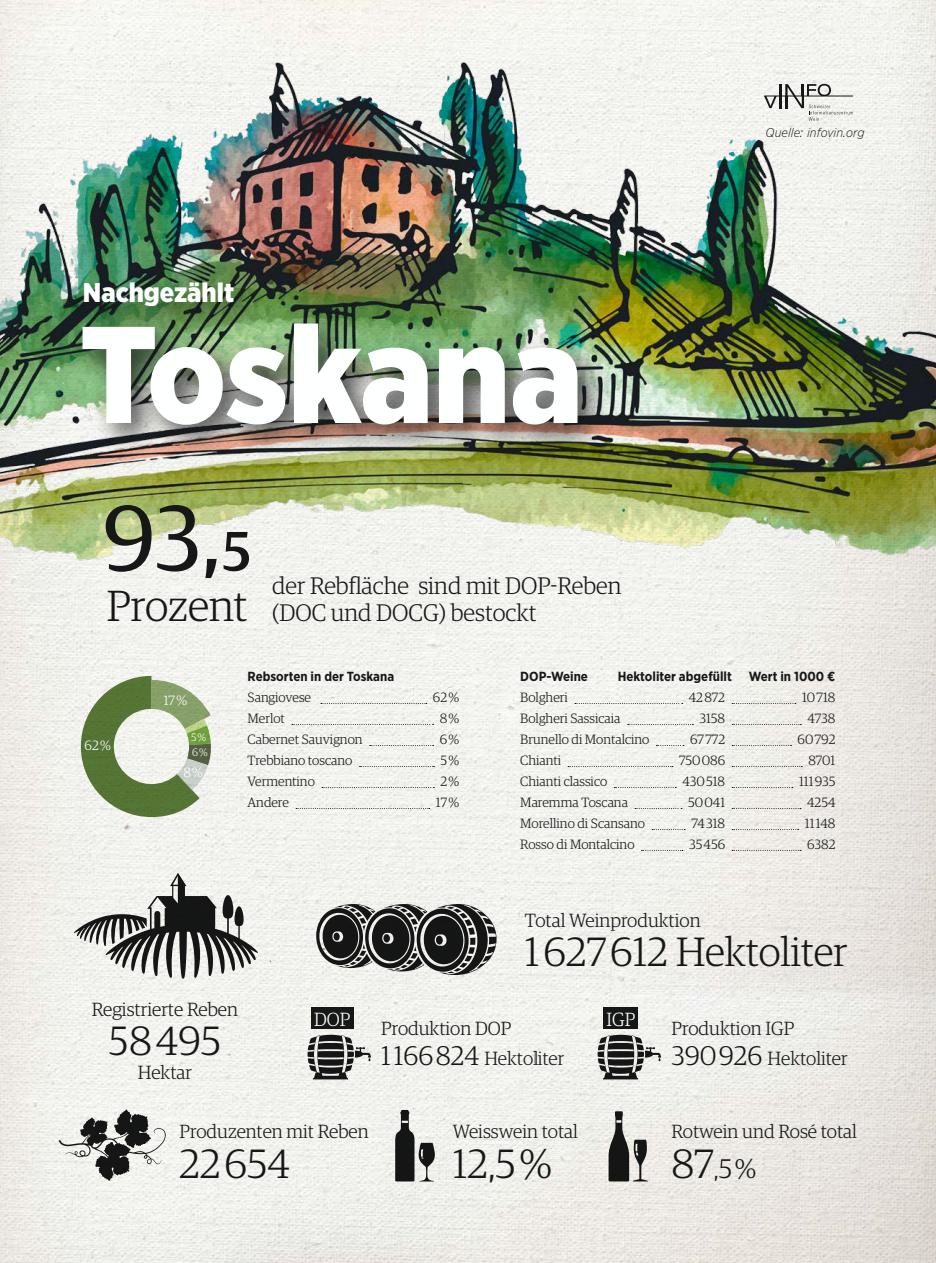
<style>
.page{position:relative;width:936px;height:1263px;background:#fff}
.page>*{position:absolute;margin:0;border:0;box-sizing:border-box;transform-origin:0 0}
.t1{font:900 137.4px "Gotham Narrow";color:#feffff}
.t2{font:93px "Guardian Egyp";color:#161717}
.t3{font:300 43.65px "Guardian Egyp";letter-spacing:-.005em;color:#161717}
.t4{font:300 40.95px "Guardian Egyp";color:#161717}
.t5{font:900 27px "Gotham Narrow";color:#feffff}
.t6{font:300 27px "Guardian Egyp";color:#161717}
.t7{font:300 24px/27px "Guardian Egyp";color:#161717}
.t8{font:300 19.05px/30px "Guardian Egyp";color:#161717}
.t9{font:300 19.05px "Guardian Egyp";color:#feffff}
.t10{font:300 13.5px "Guardian Egyp";color:#161717}
.t11{font:300 13.5px "Guardian Egyp";color:#feffff}
.t12{font:700 13.2px "Gotham Narrow";color:#161717}
.t13{font:italic 300 12.75px "Gotham Narrow";letter-spacing:.005em;color:#161717}
.t14{font:300 10.8px "Guardian Egyp";color:#feffff}
.s1{font-size:27px}
.s2{font-size:40.95px}
</style>
<div class="page">
<img style="left:0;top:682px;width:935px;height:581px">
<img style="left:0;top:0;width:935px;height:682px">
<div style="left:72px;top:270px;width:194px;height:70px;background:#161717;opacity:.6"></div>
<div style="left:70px;top:310px;width:541px;height:148px;background:#161717;opacity:.8"></div>
<svg style="left:73px;top:873px;width:185px;height:106px"></svg>
<svg style="left:59px;top:1109px;width:107px;height:72px"></svg>
<svg style="left:395px;top:1110px;width:40px;height:71px"></svg>
<svg style="left:608px;top:1111px;width:39px;height:70px;background:#858582"></svg>
<svg style="left:597px;top:1035px;width:64px;height:44px;background:#858683"></svg>
<svg style="left:307px;top:1035px;width:64px;height:44px;background:#858683"></svg>
<div style="left:311px;top:1007px;width:42px;height:21px;background:#161717"></div>
<div style="left:603px;top:1007px;width:35px;height:21px;background:#161717"></div>
<svg style="left:316px;top:904px;width:180px;height:71px;background:#656664"></svg>
<svg style="left:575px;top:703px;width:107px;height:1px"></svg>
<svg style="left:732px;top:703px;width:63px;height:1px"></svg>
<svg style="left:627px;top:724px;width:66px;height:1px"></svg>
<svg style="left:732px;top:724px;width:69px;height:1px"></svg>
<svg style="left:656px;top:745px;width:28px;height:1px"></svg>
<svg style="left:732px;top:745px;width:59px;height:1px"></svg>
<svg style="left:568px;top:766px;width:104px;height:1px"></svg>
<svg style="left:732px;top:766px;width:70px;height:1px"></svg>
<svg style="left:614px;top:787px;width:62px;height:1px"></svg>
<svg style="left:732px;top:787px;width:60px;height:1px"></svg>
<svg style="left:635px;top:808px;width:47px;height:1px"></svg>
<svg style="left:732px;top:808px;width:69px;height:1px"></svg>
<svg style="left:652px;top:829px;width:33px;height:1px"></svg>
<svg style="left:732px;top:829px;width:66px;height:1px"></svg>
<svg style="left:641px;top:850px;width:41px;height:1px"></svg>
<svg style="left:732px;top:850px;width:69px;height:1px"></svg>
<svg style="left:321px;top:703px;width:106px;height:1px"></svg>
<svg style="left:292px;top:724px;width:141px;height:1px"></svg>
<svg style="left:370px;top:745px;width:63px;height:1px"></svg>
<svg style="left:359px;top:766px;width:75px;height:1px"></svg>
<svg style="left:322px;top:787px;width:112px;height:1px"></svg>
<svg style="left:296px;top:808px;width:134px;height:1px"></svg>
<svg style="left:81px;top:676px;width:130px;height:141px"></svg>
<svg style="left:764px;top:84px;width:89px;height:37px"></svg>
<h3 class="t5" style="left:83px;top:275px;width:153px">Nachgezählt</h3>
<h1 class="t1" style="left:80px;top:284px;width:504px">Toskana</h1>
<h2 class="t2" style="left:103px;top:473px;width:151px">93,5</h2>
<h3 class="t3" style="left:107px;top:577px;width:142px">Prozent</h3>
<h3 class="t7" style="left:272px;top:571px;width:351px">der Rebfläche sind mit DOP-Reben (DOC und DOCG) bestockt</h3>
<p class="t13" style="left:765px;top:125px;width:100px">Quelle: infovin.org</p>
<p class="t11" style="left:85px;top:736px;width:28px">62 %</p>
<p class="t11" style="left:164px;top:691px;width:25px">17 %</p>
<p class="t14" style="left:191px;top:730px;width:16px">5 %</p>
<p class="t14" style="left:192px;top:745px;width:17px">6 %</p>
<p class="t11" style="left:183px;top:764px;width:21px">8 %</p>
<p class="t12" style="left:247px;top:668px;width:148px">Rebsorten in der Toskana</p>
<p class="t10" style="left:247px;top:688px;width:65px">Sangiovese</p>
<p class="t10" style="left:433px;top:688px;width:28px">62 %</p>
<p class="t10" style="left:247px;top:709px;width:39px">Merlot</p>
<p class="t10" style="left:439px;top:709px;width:21px">8 %</p>
<p class="t10" style="left:247px;top:730px;width:116px">Cabernet Sauvignon</p>
<p class="t10" style="left:439px;top:730px;width:21px">6 %</p>
<p class="t10" style="left:247px;top:751px;width:106px">Trebbiano toscano</p>
<p class="t10" style="left:440px;top:751px;width:20px">5 %</p>
<p class="t10" style="left:247px;top:772px;width:69px">Vermentino</p>
<p class="t10" style="left:440px;top:772px;width:20px">2 %</p>
<p class="t10" style="left:247px;top:793px;width:43px">Andere</p>
<p class="t10" style="left:436px;top:793px;width:25px">17 %</p>
<p class="t12" style="left:520px;top:668px;width:69px">DOP-Weine</p>
<p class="t12" style="left:617px;top:668px;width:116px">Hektoliter abgefüllt</p>
<p class="t12" style="left:748px;top:668px;width:88px">Wert in 1000 €</p>
<p class="t10" style="left:520px;top:688px;width:49px">Bolgheri</p>
<p class="t10" style="left:688px;top:688px;width:38px">42 872</p>
<p class="t10" style="left:802px;top:688px;width:35px">10 718</p>
<p class="t10" style="left:520px;top:709px;width:102px">Bolgheri Sassicaia</p>
<p class="t10" style="left:699px;top:709px;width:27px">3158</p>
<p class="t10" style="left:807px;top:709px;width:29px">4738</p>
<p class="t10" style="left:520px;top:730px;width:131px">Brunello di Montalcino</p>
<p class="t10" style="left:690px;top:730px;width:37px">67 772</p>
<p class="t10" style="left:797px;top:730px;width:39px">60 792</p>
<p class="t10" style="left:520px;top:751px;width:42px">Chianti</p>
<p class="t10" style="left:679px;top:751px;width:48px">750 086</p>
<p class="t10" style="left:808px;top:751px;width:29px">8701</p>
<p class="t10" style="left:520px;top:772px;width:88px">Chianti classico</p>
<p class="t10" style="left:682px;top:772px;width:44px">430 518</p>
<p class="t10" style="left:799px;top:772px;width:38px">111 935</p>
<p class="t10" style="left:520px;top:793px;width:109px">Maremma Toscana</p>
<p class="t10" style="left:688px;top:793px;width:38px">50 041</p>
<p class="t10" style="left:807px;top:793px;width:30px">4254</p>
<p class="t10" style="left:520px;top:814px;width:126px">Morellino di Scansano</p>
<p class="t10" style="left:691px;top:814px;width:35px">74 318</p>
<p class="t10" style="left:804px;top:814px;width:32px">11 148</p>
<p class="t10" style="left:520px;top:835px;width:116px">Rosso di Montalcino</p>
<p class="t10" style="left:689px;top:835px;width:38px">35 456</p>
<p class="t10" style="left:807px;top:835px;width:30px">6382</p>
<h3 class="t8" style="left:92px;top:993px;width:148px">Registrierte Reben</h3>
<h3 class="t4" style="left:109px;top:1014px;width:114px">58 495</h3>
<h3 class="t8" style="left:138px;top:1057px;width:56px">Hektar</h3>
<h3 class="t8" style="left:525px;top:904px;width:177px">Total Weinproduktion</h3>
<h3 class="t4" style="left:525px;top:925px;width:324px">1 627 612 Hektoliter</h3>
<h3 class="t9" style="left:314px;top:1006px;width:38px">DOP</h3>
<h3 class="t9" style="left:606px;top:1006px;width:30px">IGP</h3>
<h3 class="t8" style="left:381px;top:1012px;width:185px">Produktion DOP<br><span class="s1">1 166 824</span> Hektoliter</h3>
<h3 class="t8" style="left:671px;top:1012px;width:177px">Produktion IGP<br><span class="s1">390 926</span> Hektoliter</h3>
<h3 class="t8" style="left:179px;top:1115px;width:191px">Produzenten mit Reben</h3>
<h3 class="t4" style="left:179px;top:1136px;width:112px">22 654</h3>
<h3 class="t8" style="left:453px;top:1115px;width:127px">Weisswein total</h3>
<h3 class="t4" style="left:453px;top:1136px;width:101px">12,5 %</h3>
<h3 class="t8" style="left:671px;top:1115px;width:187px">Rotwein und Rosé total</h3>
<h3 class="t6" style="left:671px;top:1150px;width:86px"><span class="s2">87</span>,5 %</h3>
</div>
